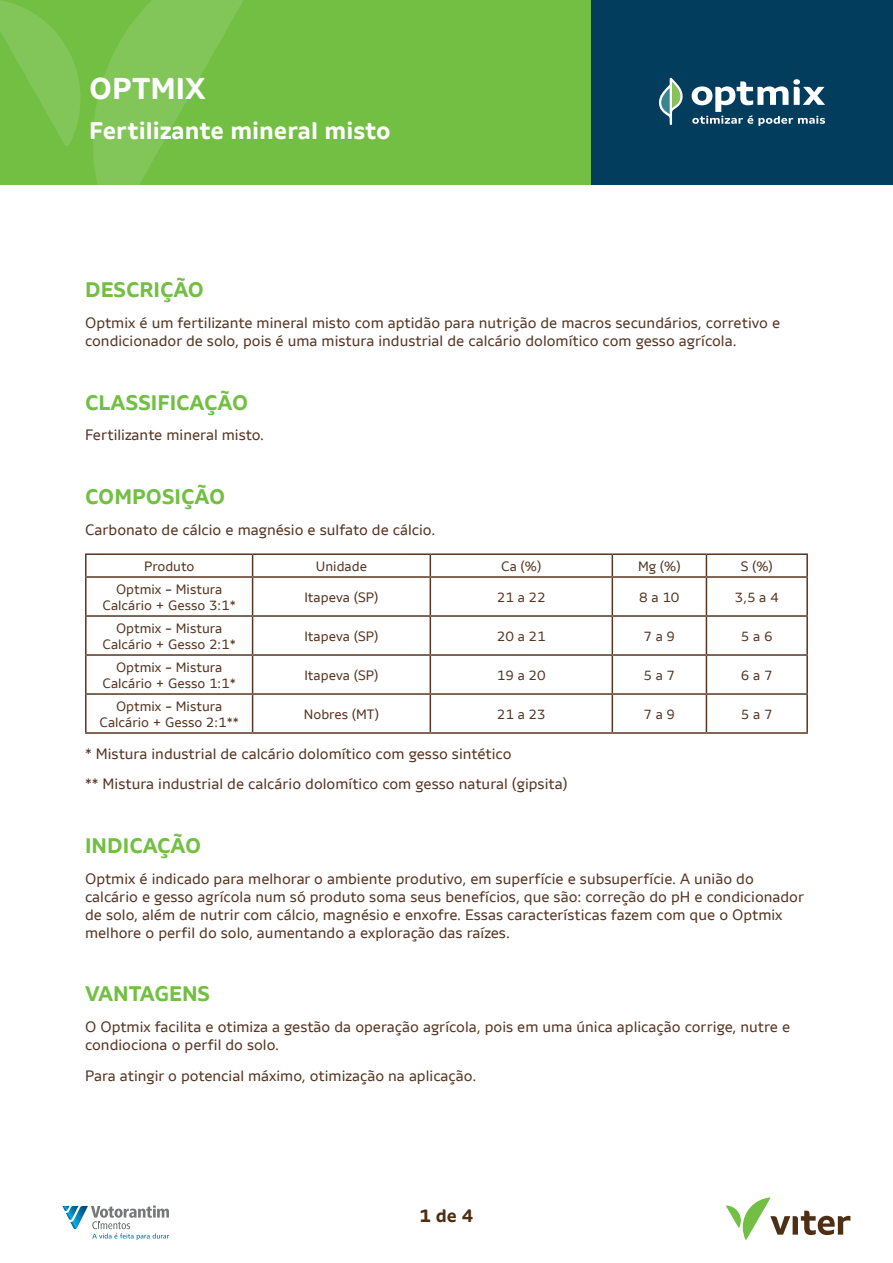
<style>
.page{position:relative;width:893px;height:1263px;background:#fff}
.page>*{position:absolute;margin:0;border:0;box-sizing:border-box;transform-origin:0 0}
.t1{font:700 30px "Votorantim Sans";color:#fff}
.t2{font:700 24px "Votorantim Sans";color:#fff}
.t3{font:700 21px "Votorantim Sans";color:#72bf44}
.t4{font:700 18px "Votorantim Sans";color:#4e2f14}
.t5{font:15px/18px "Votorantim Sans";color:#563522}
.t6{font:13.5px/16.2px "Votorantim Sans";color:#563522;text-align:center}
</style>
<div class="page">
<svg style="left:726px;top:1197px;width:124px;height:43px"></svg>
<svg style="left:62px;top:1205px;width:107px;height:35px"></svg>
<div style="left:591px;top:0;width:302px;height:185px;background:#033d5e"></div>
<div style="left:0;top:0;width:591px;height:185px;background:#72bf44"></div>
<svg style="left:0;top:0;width:81px;height:146px"></svg>
<svg style="left:93px;top:0;width:150px;height:185px"></svg>
<svg style="left:659px;top:78px;width:24px;height:47px"></svg>
<svg style="left:692px;top:79px;width:133px;height:47px"></svg>
<hr style="left:85px;top:553px;width:168px;height:2px;background:#563522">
<hr style="left:85px;top:555px;width:2px;height:21px;background:#563522">
<hr style="left:253px;top:553px;width:177px;height:2px;background:#563522">
<svg style="left:252px;top:555px;width:1px;height:21px"></svg>
<hr style="left:430px;top:553px;width:182px;height:2px;background:#563522">
<svg style="left:430px;top:555px;width:1px;height:21px"></svg>
<hr style="left:612px;top:553px;width:94px;height:2px;background:#563522">
<svg style="left:612px;top:555px;width:1px;height:21px"></svg>
<hr style="left:706px;top:553px;width:102px;height:2px;background:#563522">
<svg style="left:706px;top:555px;width:1px;height:21px"></svg>
<hr style="left:806px;top:555px;width:2px;height:21px;background:#563522">
<hr style="left:85px;top:576px;width:168px;height:2px;background:#563522">
<hr style="left:85px;top:578px;width:2px;height:37px;background:#563522">
<hr style="left:253px;top:576px;width:177px;height:2px;background:#563522">
<hr style="left:252px;top:578px;width:1px;height:37px;background:#563522">
<hr style="left:430px;top:576px;width:182px;height:2px;background:#563522">
<hr style="left:430px;top:578px;width:1px;height:37px;background:#563522">
<hr style="left:612px;top:576px;width:94px;height:2px;background:#563522">
<hr style="left:612px;top:578px;width:1px;height:37px;background:#563522">
<hr style="left:706px;top:576px;width:102px;height:2px;background:#563522">
<hr style="left:706px;top:578px;width:1px;height:37px;background:#563522">
<hr style="left:806px;top:578px;width:2px;height:37px;background:#563522">
<hr style="left:85px;top:615px;width:168px;height:2px;background:#563522">
<hr style="left:85px;top:617px;width:2px;height:37px;background:#563522">
<hr style="left:253px;top:615px;width:177px;height:2px;background:#563522">
<hr style="left:252px;top:617px;width:1px;height:37px;background:#563522">
<hr style="left:430px;top:615px;width:182px;height:2px;background:#563522">
<hr style="left:430px;top:617px;width:1px;height:37px;background:#563522">
<hr style="left:612px;top:615px;width:94px;height:2px;background:#563522">
<hr style="left:612px;top:617px;width:1px;height:37px;background:#563522">
<hr style="left:706px;top:615px;width:102px;height:2px;background:#563522">
<hr style="left:706px;top:617px;width:1px;height:37px;background:#563522">
<hr style="left:806px;top:617px;width:2px;height:37px;background:#563522">
<hr style="left:85px;top:654px;width:168px;height:2px;background:#563522">
<hr style="left:85px;top:656px;width:2px;height:37px;background:#563522">
<hr style="left:253px;top:654px;width:177px;height:2px;background:#563522">
<hr style="left:252px;top:656px;width:1px;height:37px;background:#563522">
<hr style="left:430px;top:654px;width:182px;height:2px;background:#563522">
<hr style="left:430px;top:656px;width:1px;height:37px;background:#563522">
<hr style="left:612px;top:654px;width:94px;height:2px;background:#563522">
<hr style="left:612px;top:656px;width:1px;height:37px;background:#563522">
<hr style="left:706px;top:654px;width:102px;height:2px;background:#563522">
<hr style="left:706px;top:656px;width:1px;height:37px;background:#563522">
<hr style="left:806px;top:656px;width:2px;height:37px;background:#563522">
<hr style="left:85px;top:693px;width:168px;height:2px;background:#563522">
<hr style="left:85px;top:695px;width:2px;height:37px;background:#563522">
<hr style="left:253px;top:693px;width:177px;height:2px;background:#563522">
<hr style="left:252px;top:695px;width:1px;height:37px;background:#563522">
<hr style="left:430px;top:693px;width:182px;height:2px;background:#563522">
<hr style="left:430px;top:695px;width:1px;height:37px;background:#563522">
<hr style="left:612px;top:693px;width:94px;height:2px;background:#563522">
<hr style="left:612px;top:695px;width:1px;height:37px;background:#563522">
<hr style="left:706px;top:693px;width:102px;height:2px;background:#563522">
<hr style="left:706px;top:695px;width:1px;height:37px;background:#563522">
<hr style="left:806px;top:695px;width:2px;height:37px;background:#563522">
<hr style="left:85px;top:732px;width:168px;height:2px;background:#563522">
<hr style="left:253px;top:732px;width:177px;height:2px;background:#563522">
<hr style="left:430px;top:732px;width:182px;height:2px;background:#563522">
<hr style="left:612px;top:732px;width:94px;height:2px;background:#563522">
<hr style="left:706px;top:732px;width:102px;height:2px;background:#563522">
<h1 class="t1" style="left:89px;top:71px;width:118px">OPTMIX</h1>
<h2 class="t2" style="left:89px;top:116px;width:303px">Fertilizante mineral misto</h2>
<h3 class="t3" style="left:85px;top:278px;width:121px">DESCRIÇÃO</h3>
<p class="t5" style="left:85px;top:314px;width:697px">Optmix é um fertilizante mineral misto com aptidão para nutrição de macros secundários, corretivo e condicionador de solo, pois é uma mistura industrial de calcário dolomítico com gesso agrícola.</p>
<h3 class="t3" style="left:85px;top:390px;width:165px">CLASSIFICAÇÃO</h3>
<p class="t5" style="left:85px;top:426px;width:181px">Fertilizante mineral misto.</p>
<h3 class="t3" style="left:85px;top:484px;width:142px">COMPOSIÇÃO</h3>
<p class="t5" style="left:85px;top:520px;width:352px">Carbonato de cálcio e magnésio e sulfato de cálcio.</p>
<p class="t6" style="left:144px;top:558px;width:52px">Produto</p>
<p class="t6" style="left:316px;top:558px;width:53px">Unidade</p>
<p class="t6" style="left:501px;top:558px;width:42px">Ca (%)</p>
<p class="t6" style="left:638px;top:558px;width:44px">Mg (%)</p>
<p class="t6" style="left:741px;top:558px;width:34px">S (%)</p>
<p class="t6" style="left:103px;top:581px;width:135px">Optmix - Mistura<br>Calcário + Gesso 3:1*</p>
<p class="t6" style="left:304px;top:589px;width:76px">Itapeva (SP)</p>
<p class="t6" style="left:497px;top:589px;width:50px">21 a 22</p>
<p class="t6" style="left:639px;top:589px;width:42px">8 a 10</p>
<p class="t6" style="left:735px;top:589px;width:45px">3,5 a 4</p>
<p class="t6" style="left:103px;top:620px;width:135px">Optmix - Mistura<br>Calcário + Gesso 2:1*</p>
<p class="t6" style="left:304px;top:628px;width:76px">Itapeva (SP)</p>
<p class="t6" style="left:497px;top:628px;width:50px">20 a 21</p>
<p class="t6" style="left:643px;top:628px;width:33px">7 a 9</p>
<p class="t6" style="left:741px;top:628px;width:33px">5 a 6</p>
<p class="t6" style="left:103px;top:659px;width:135px">Optmix - Mistura<br>Calcário + Gesso 1:1*</p>
<p class="t6" style="left:304px;top:667px;width:76px">Itapeva (SP)</p>
<p class="t6" style="left:497px;top:667px;width:50px">19 a 20</p>
<p class="t6" style="left:643px;top:667px;width:33px">5 a 7</p>
<p class="t6" style="left:741px;top:667px;width:33px">6 a 7</p>
<p class="t6" style="left:100px;top:698px;width:141px">Optmix - Mistura<br>Calcário + Gesso 2:1**</p>
<p class="t6" style="left:304px;top:706px;width:77px">Nobres (MT)</p>
<p class="t6" style="left:497px;top:706px;width:50px">21 a 23</p>
<p class="t6" style="left:644px;top:706px;width:33px">7 a 9</p>
<p class="t6" style="left:741px;top:706px;width:33px">5 a 7</p>
<p class="t5" style="left:85px;top:738px;width:484px;line-height:30.8px">* Mistura industrial de calcário dolomítico com gesso sintético<br>** Mistura industrial de calcário dolomítico com gesso natural (gipsita)</p>
<h3 class="t3" style="left:85px;top:833px;width:118px">INDICAÇÃO</h3>
<p class="t5" style="left:85px;top:869px;width:721px">Optmix é indicado para melhorar o ambiente produtivo, em superfície e subsuperfície. A união do calcário e gesso agrícola num só produto soma seus benefícios, que são: correção do pH e condicionador de solo, além de nutrir com cálcio, magnésio e enxofre. Essas características fazem com que o Optmix melhore o perfil do solo, aumentando a exploração das raízes.</p>
<h3 class="t3" style="left:85px;top:981px;width:127px">VANTAGENS</h3>
<p class="t5" style="left:85px;top:1017px;width:707px">O Optmix facilita e otimiza a gestão da operação agrícola, pois em uma única aplicação corrige, nutre e condiociona o perfil do solo.</p>
<p class="t5" style="left:85px;top:1066px;width:393px">Para atingir o potencial máximo, otimização na aplicação.</p>
<p class="t4" style="left:420px;top:1205px;width:55px">1 de 4</p>
</div>
